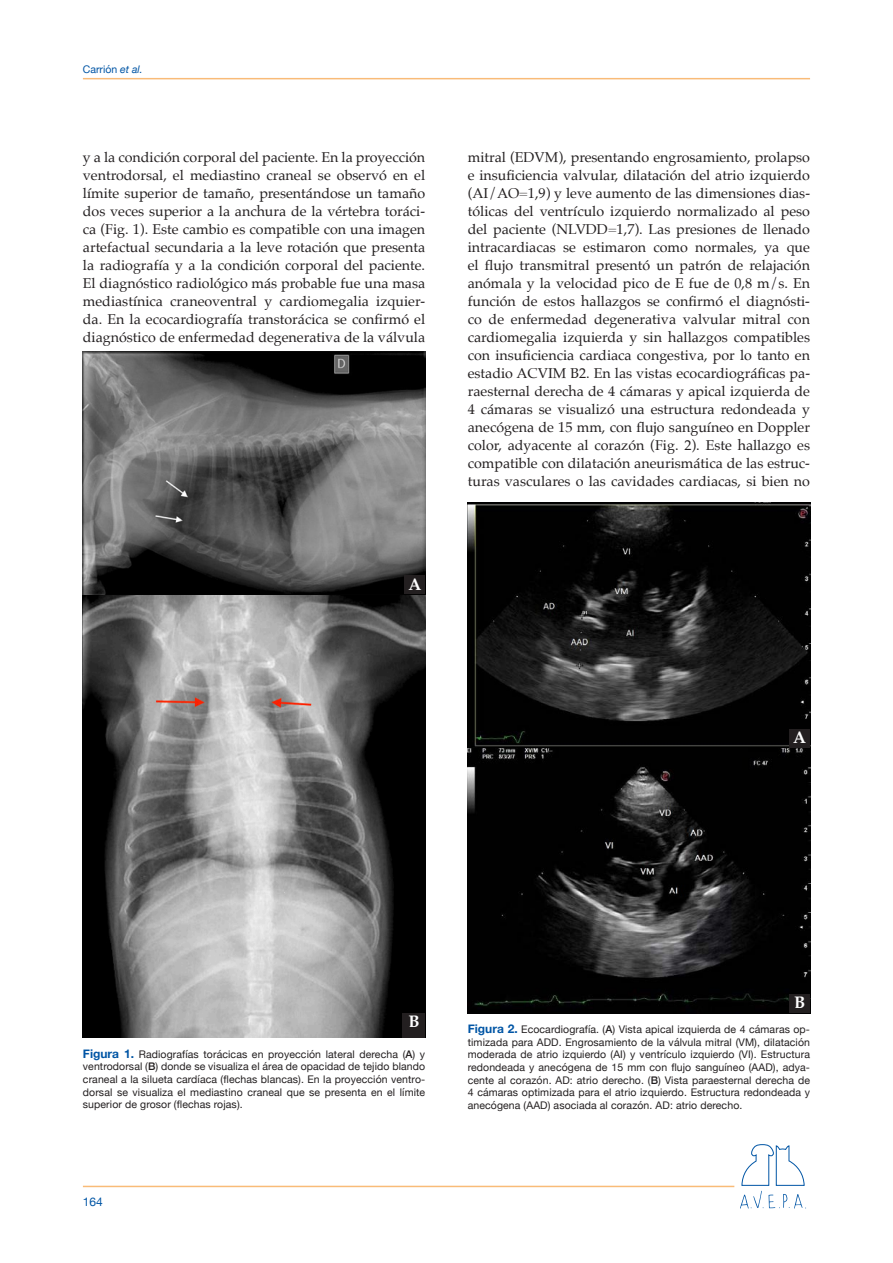
<style>
.page{position:relative;width:893px;height:1263px;background:#fff}
.page>*{position:absolute;margin:0;border:0;box-sizing:border-box;transform-origin:0 0}
.t1{font:700 16.8px "Palatino";color:#fff}
.t2{font:14.25px/18px "Palatino";color:#231f20;text-align:justify}
.t3{font:12px "Helvetica Neue";color:#0155a5}
.t4{font:10.5px/12.6px "Helvetica Neue";letter-spacing:.01em;color:#231f20;text-align:justify}
.t5{font:10.5px "Helvetica Neue";color:#0155a5}
.s1{font-style:italic}
.s2{font-weight:700;font-size:12px;color:#0155a5}
.s3{font-weight:500}
</style>
<div class="page">
<hr style="left:83px;top:1186px;width:651px;height:1px;background:#f68e1e">
<hr style="left:83px;top:78px;width:727px;height:1px;background:#f68e1e">
<svg style="left:740px;top:1144px;width:66px;height:65px"></svg>
<img style="left:83px;top:351px;width:342px;height:687px">
<div style="left:404px;top:576px;width:21px;height:18px;background:#231f20"></div>
<div style="left:403px;top:1014px;width:22px;height:24px;background:#231f20"></div>
<img style="left:468px;top:502px;width:342px;height:511px">
<div style="left:789px;top:729px;width:21px;height:18px;background:#231f20"></div>
<div style="left:789px;top:994px;width:21px;height:19px;background:#231f20"></div>
<p class="t5" style="left:83px;top:61px;width:61px">Carrión <span class="s1">et al.</span></p>
<p class="t2" style="left:83px;top:148px;width:344px">y a la condición corporal del paciente. En la proyección ventrodorsal, el mediastino craneal se observó en el límite superior de tamaño, presentándose un tamaño dos veces superior a la anchura de la vértebra toráci&shy;ca (Fig. 1). Este cambio es compatible con una imagen artefactual secundaria a la leve rotación que presenta la radiografía y a la condición corporal del paciente.<br>El diagnóstico radiológico más probable fue una masa mediastínica craneoventral y cardiomegalia izquier&shy;da. En la ecocardiografía transtorácica se confirmó el diagnóstico de enfermedad degenerativa de la válvula</p>
<p class="t2" style="left:468px;top:148px;width:344px">mitral (EDVM), presentando engrosamiento, prolapso e insuficiencia valvular, dilatación del atrio izquierdo (AI/AO=1,9) y leve aumento de las dimensiones dias&shy;tólicas del ventrículo izquierdo normalizado al peso del paciente (NLVDD=1,7). Las presiones de llenado intracardiacas se estimaron como normales, ya que el flujo transmitral presentó un patrón de relajación anómala y la velocidad pico de E fue de 0,8 m/s. En función de estos hallazgos se confirmó el diagnósti&shy;co de enfermedad degenerativa valvular mitral con cardiomegalia izquierda y sin hallazgos compatibles con insuficiencia cardiaca congestiva, por lo tanto en estadio ACVIM B2. En las vistas ecocardiográficas pa&shy;raesternal derecha de 4 cámaras y apical izquierda de 4 cámaras se visualizó una estructura redondeada y anecógena de 15 mm, con flujo sanguíneo en Doppler color, adyacente al corazón (Fig. 2). Este hallazgo es compatible con dilatación aneurismática de las estruc&shy;turas vasculares o las cavidades cardiacas, si bien no</p>
<p class="t1" style="left:408px;top:569px;width:15px">A</p>
<p class="t1" style="left:793px;top:722px;width:15px">A</p>
<p class="t1" style="left:408px;top:1007px;width:13px">B</p>
<p class="t4" style="left:83px;top:1048px;width:344px"><span class="s2">Figura 1.</span> Radiografías torácicas en proyección lateral derecha (<span class="s3">A</span>) y ventrodorsal (<span class="s3">B</span>) donde se visualiza el área de opacidad de tejido blando craneal a la silueta cardíaca (flechas blancas). En la proyección ventro&shy;dorsal se visualiza el mediastino craneal que se presenta en el límite superior de grosor (flechas rojas).</p>
<p class="t3" style="left:83px;top:1193px;width:22px">164</p>
<p class="t1" style="left:794px;top:988px;width:13px">B</p>
<p class="t4" style="left:468px;top:1024px;width:344px"><span class="s2">Figura 2.</span> Ecocardiografía. (<span class="s3">A</span>) Vista apical izquierda de 4 cámaras op&shy;timizada para ADD. Engrosamiento de la válvula mitral (VM), dilatación moderada de atrio izquierdo (AI) y ventrículo izquierdo (VI). Estructura redondeada y anecógena de 15 mm con flujo sanguíneo (AAD), adya&shy;cente al corazón. AD: atrio derecho. (<span class="s3">B</span>) Vista paraesternal derecha de 4 cámaras optimizada para el atrio izquierdo. Estructura redondeada y anecógena (AAD) asociada al corazón. AD: atrio derecho.</p>
</div>
